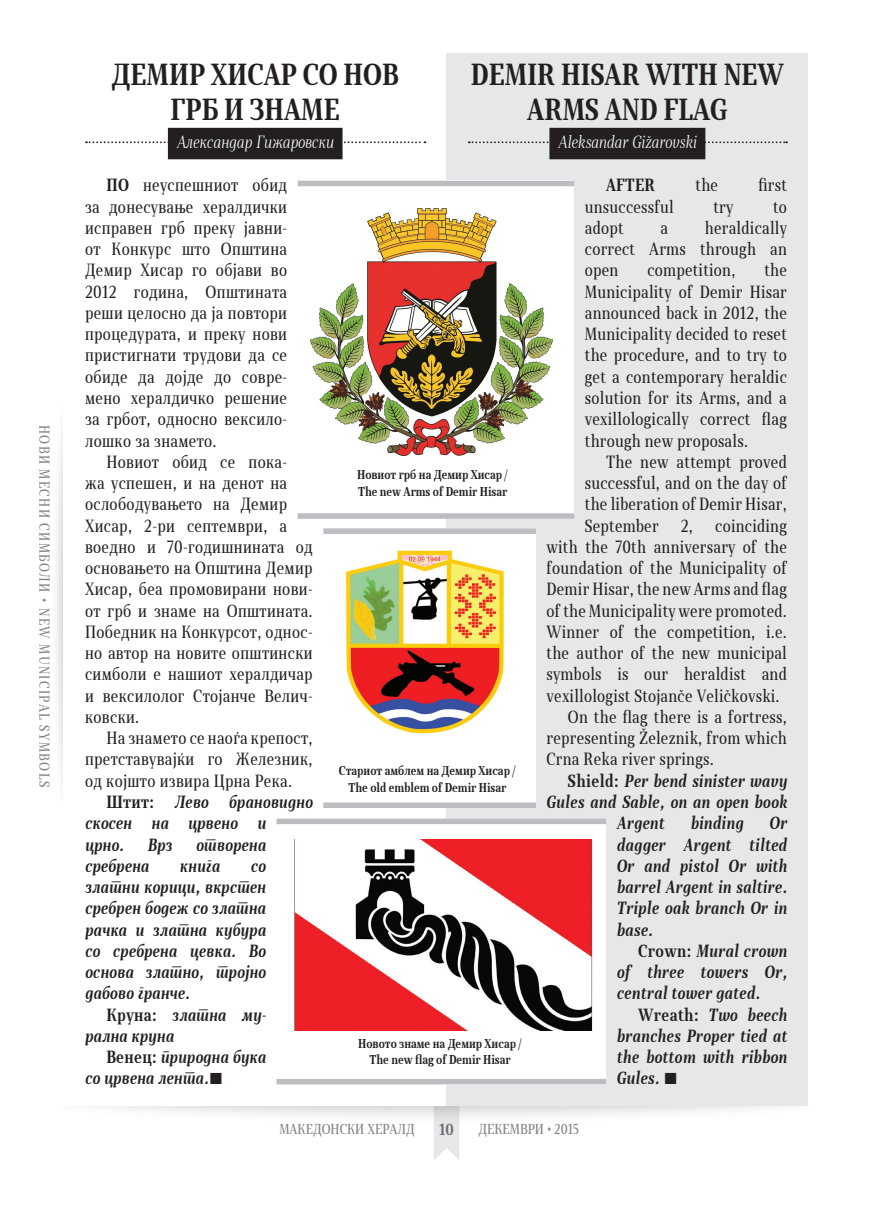
<style>
.page{position:relative;width:872px;height:1212px;background:#fff}
.page>*{position:absolute;margin:0;border:0;box-sizing:border-box;transform-origin:0 0}
.НАСЛОВ{font:700 28.5px/34.5px "Skola Serif Cn";color:#231f20;text-align:center}
.ГЛАВЕН_ТЕКСТ{font:16.5px/21.3px "Skola Serif Cn";letter-spacing:.02em;color:#231f20;text-align:justify}
.ГЛАВЕН_ТЕКСТ-2{font:italic 700 16.5px/21.3px "Skola Serif Cn";letter-spacing:.03em;color:#231f20;text-align:justify}
.АВТОР{font:italic 300 16.5px "Skola Serif Cn";color:#fff}
.ГЛАВЕН_ТЕКСТ-3{font:700 16.5px "Skola Serif Cn";letter-spacing:.015em;color:#231f20}
.t1{font:700 15px "Skola Serif Cn";color:#6c6d70}
.РУБРИКА{font:13.5px "Skola Serif Cn";letter-spacing:.1em;color:#808285}
.РУБРИКА-2{font:13.5px "Skola Serif Cn";color:#808285}
.ПОД_СЛИКА_1{font:700 12px "Skola Serif Cn";color:#231f20}
.s1{font-weight:700}
.s2{font-style:normal}
.s3{font-family:"Arial";font-size:24px}
.s4{font-family:"Arial";font-weight:400;font-style:normal;font-size:24px}
</style>
<div class="page">
<img style="left:110px;top:1107px;width:652px;height:53px">
<div style="left:446px;top:53px;width:362px;height:1053px;background:#e6e7e9"></div>
<svg style="left:86px;top:141px;width:339px;height:2px"></svg>
<div style="left:168px;top:128px;width:174px;height:31px;background:#231f20"></div>
<svg style="left:469px;top:141px;width:318px;height:2px"></svg>
<div style="left:549px;top:128px;width:156px;height:31px;background:#231f20"></div>
<div style="left:298px;top:181px;width:276px;height:338px;background:#fff"></div>
<div style="left:298px;top:181px;width:276px;height:5px;background:#bcbdc0"></div>
<div style="left:298px;top:513px;width:276px;height:6px;background:#bcbdc0"></div>
<img style="left:311px;top:208px;width:242px;height:248px">
<div style="left:276px;top:819px;width:330px;height:265px;background:#fff"></div>
<div style="left:276px;top:819px;width:330px;height:5px;background:#bcbdc0"></div>
<div style="left:276px;top:1079px;width:330px;height:5px;background:#bcbdc0"></div>
<img style="left:294px;top:839px;width:299px;height:191px">
<div style="left:323px;top:528px;width:213px;height:280px;background:#fff"></div>
<div style="left:323px;top:528px;width:213px;height:6px;background:#bcbdc0"></div>
<div style="left:323px;top:802px;width:213px;height:6px;background:#bcbdc0"></div>
<img style="left:345px;top:550px;width:159px;height:183px">
<p class="РУБРИКА" style="left:53px;top:425px;width:364px;rotate:90deg">НОВИ МЕСНИ СИМБОЛИ • NEW MUNICIPAL SYMBOLS</p>
<p class="НАСЛОВ" style="left:112px;top:57px;width:289px">ДЕМИР ХИСАР СО НОВ</p>
<p class="НАСЛОВ" style="left:171px;top:92px;width:171px">ГРБ И ЗНАМЕ</p>
<p class="АВТОР" style="left:176px;top:132px;width:159px">Александар Гижаровски</p>
<p class="НАСЛОВ" style="left:471px;top:57px;width:314px">DEMIR HISAR WITH NEW<br>ARMS AND FLAG</p>
<p class="АВТОР" style="left:558px;top:132px;width:140px">Aleksandar Gižarovski</p>
<p class="ГЛАВЕН_ТЕКСТ-3" style="left:606px;top:175px;width:51px">AFTER</p>
<p class="ГЛАВЕН_ТЕКСТ" style="left:695px;top:175px;width:24px">the</p>
<p class="ГЛАВЕН_ТЕКСТ" style="left:758px;top:175px;width:30px">first</p>
<p class="ГЛАВЕН_ТЕКСТ" style="left:585px;top:196px;width:90px">unsuccessful</p>
<p class="ГЛАВЕН_ТЕКСТ" style="left:713px;top:196px;width:21px">try</p>
<p class="ГЛАВЕН_ТЕКСТ" style="left:773px;top:196px;width:15px">to</p>
<p class="ГЛАВЕН_ТЕКСТ" style="left:585px;top:217px;width:40px">adopt</p>
<p class="ГЛАВЕН_ТЕКСТ" style="left:660px;top:217px;width:9px">a</p>
<p class="ГЛАВЕН_ТЕКСТ" style="left:85px;top:175px;width:203px;text-indent:21px"><span class="s1">ПО</span> неуспешниот обид за донесување хералдички исправен грб преку јавни&shy;от Конкурс што Општина Демир Хисар го објави во 2012 година, Општината реши целосно да ја повтори процедурата, и преку нови пристигнати трудови да се обиде да дојде до совре&shy;мено хералдичко решение за грбот, односно вексило&shy;лошко за знамето.</p>
<p class="ГЛАВЕН_ТЕКСТ" style="left:85px;top:451px;width:229px;text-align:left;text-indent:21px">Новиот обид се пока-<br>жа успешен, и на денот на ослободувањето на Демир<br>Хисар, 2-ри септември, а воедно и 70-годишнината од основањето на Општина Демир<br>Хисар, беа промовирани нови&shy;от грб и знаме на Општината.<br>Победник на Конкурсот, однос&shy;но автор на новите општински симболи е нашиот хералдичар и вексилолог Стојанче Велич&shy;ковски.</p>
<p class="ГЛАВЕН_ТЕКСТ" style="left:85px;top:727px;width:229px;text-indent:21px">На знамето се наоѓа крепост, претставувајќи го Железник, од којшто извира Црна Река.</p>
<p class="ГЛАВЕН_ТЕКСТ-2" style="left:85px;top:791px;width:229px;text-align:left;text-indent:21px"><span class="s2">Штит:</span> Лево брановидно скосен на црвено и<br>црно.</p>
<p class="ГЛАВЕН_ТЕКСТ" style="left:585px;top:217px;width:203px;text-indent:120px">heraldically correct Arms through an open</p>
<p class="ГЛАВЕН_ТЕКСТ" style="left:585px;top:260px;width:203px;text-indent:179px">the Municipality of Demir Hisar announced back in 2012, the Municipality decided to reset the procedure, and to try to get a contemporary heraldic solution for its Arms, and a vexillologically correct flag through new proposals.</p>
<p class="ГЛАВЕН_ТЕКСТ" style="left:585px;top:451px;width:203px;text-indent:21px">The new attempt proved successful, and on the day of the liberation of Demir Hisar, September</p>
<p class="ГЛАВЕН_ТЕКСТ" style="left:647px;top:260px;width:90px">competition,</p>
<p class="ПОД_СЛИКА_1" style="left:357px;top:468px;width:153px">Новиот грб на Демир Хисар /</p>
<p class="ПОД_СЛИКА_1" style="left:358px;top:484px;width:151px">The new Arms of Demir Hisar</p>
<p class="ГЛАВЕН_ТЕКСТ" style="left:546px;top:515px;width:242px;text-indent:169px">coinciding with the 70th anniversary of the foundation of the Municipality of Demir Hisar, the new Arms and flag of the Municipality were promoted.<br>Winner of the competition, i.e. the author of the new municipal symbols is our heraldist and vexillologist Stojanče Veličkovski.</p>
<p class="ГЛАВЕН_ТЕКСТ" style="left:546px;top:706px;width:242px;text-indent:21px">On the flag there is a fortress, representing Železnik, from which Crna Reka river springs.</p>
<p class="ГЛАВЕН_ТЕКСТ-2" style="left:568px;top:770px;width:220px"><span class="s2">Shield:</span> Per bend sinister wavy</p>
<p class="ГЛАВЕН_ТЕКСТ-2" style="left:546px;top:791px;width:242px">Gules and Sable, on an open book</p>
<p class="ГЛАВЕН_ТЕКСТ-2" style="left:617px;top:812px;width:49px">Argent</p>
<p class="ГЛАВЕН_ТЕКСТ-2" style="left:690px;top:812px;width:54px">binding</p>
<p class="ГЛАВЕН_ТЕКСТ" style="left:681px;top:515px;width:14px">2,</p>
<p class="ПОД_СЛИКА_1" style="left:339px;top:764px;width:179px">Стариот амблем на Демир Хисар /</p>
<p class="ПОД_СЛИКА_1" style="left:349px;top:780px;width:159px">The old emblem of Demir Hisar</p>
<p class="ГЛАВЕН_ТЕКСТ-2" style="left:617px;top:812px;width:172px;text-indent:153px">Or dagger Argent tilted Or and pistol Or with barrel Argent in saltire.<br>Triple oak branch Or in base.</p>
<p class="ГЛАВЕН_ТЕКСТ-2" style="left:617px;top:940px;width:172px;text-indent:21px"><span class="s2">Crown:</span> Mural crown of three towers Or, central tower gated.</p>
<p class="ГЛАВЕН_ТЕКСТ-2" style="left:617px;top:1004px;width:172px;text-indent:21px"><span class="s2">Wreath:</span> Two beech branches Proper tied at the bottom with ribbon Gules. <span class="s3">■</span></p>
<p class="ГЛАВЕН_ТЕКСТ-2" style="left:147px;top:834px;width:26px">Врз</p>
<p class="ГЛАВЕН_ТЕКСТ-2" style="left:196px;top:834px;width:71px">отворена</p>
<p class="ГЛАВЕН_ТЕКСТ-2" style="left:85px;top:855px;width:66px">сребрена</p>
<p class="ГЛАВЕН_ТЕКСТ-2" style="left:180px;top:855px;width:42px">книга</p>
<p class="ГЛАВЕН_ТЕКСТ-2" style="left:85px;top:855px;width:182px;text-indent:166px">со златни корици, вкрстен сребрен бодеж со златна рачка и златна кубура со сребрена цевка. Во основа златно, тројно дабово гранче.</p>
<p class="ГЛАВЕН_ТЕКСТ-2" style="left:85px;top:1004px;width:182px;text-indent:21px"><span class="s2">Круна:</span> златна му&shy;рална круна</p>
<p class="ГЛАВЕН_ТЕКСТ-2" style="left:85px;top:1046px;width:182px;text-indent:21px"><span class="s2">Венец:</span> природна бука со црвена лента.<span class="s4">■</span></p>
<p class="ПОД_СЛИКА_1" style="left:358px;top:1036px;width:165px">Новото знаме на Демир Хисар /</p>
<p class="ПОД_СЛИКА_1" style="left:369px;top:1052px;width:142px">The new flag of Demir Hisar</p>
<p class="РУБРИКА-2" style="left:279px;top:1121px;width:137px">МАКЕДОНСКИ ХЕРАЛД</p>
<p class="t1" style="left:439px;top:1120px;width:16px">10</p>
<p class="РУБРИКА-2" style="left:478px;top:1121px;width:102px">ДЕКЕМВРИ • 2015</p>
</div>
